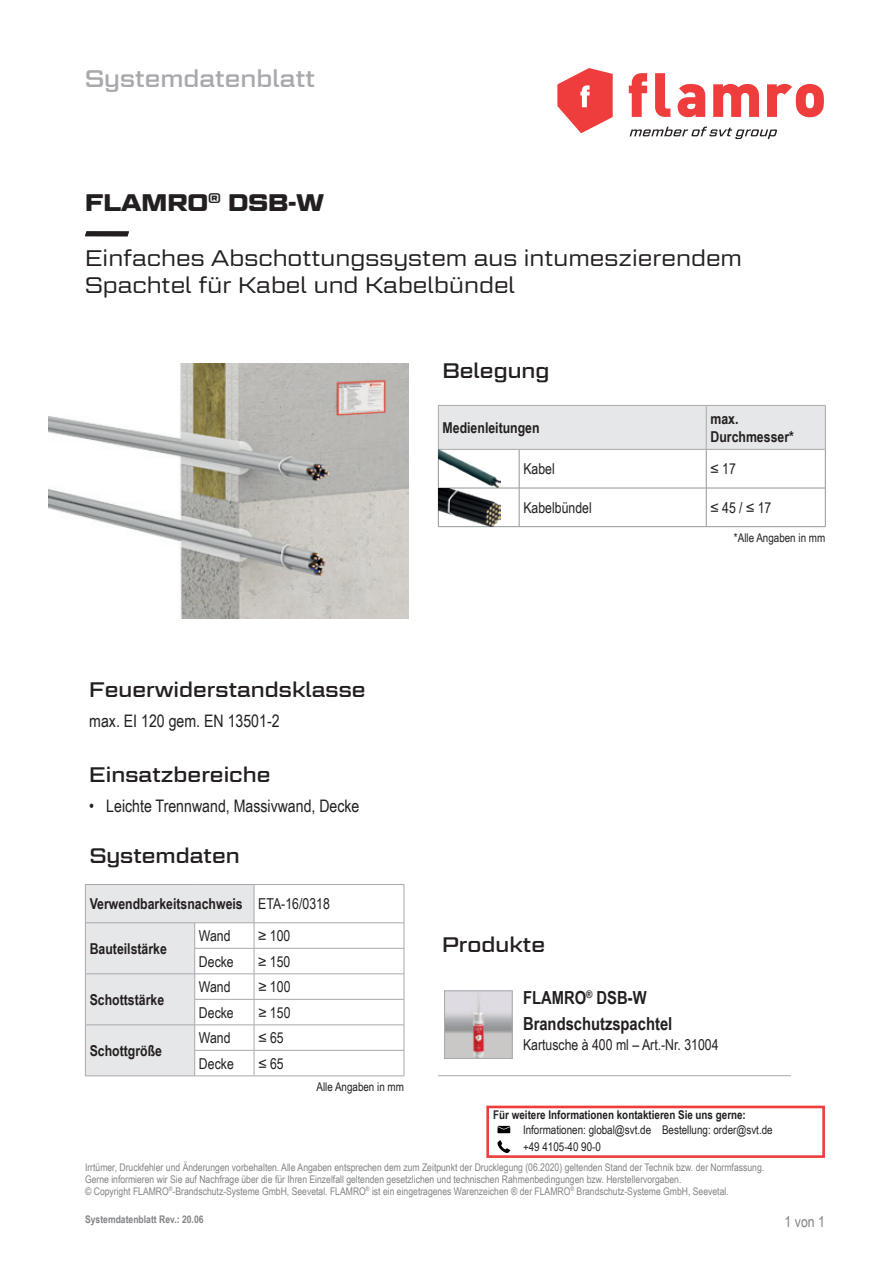
<style>
.page{position:relative;width:893px;height:1263px;background:#fff}
.page>*{position:absolute;margin:0;border:0;box-sizing:border-box;transform-origin:0 0}
.t1{font:24px "Geom Graphic";color:#a8a9ad}
.t2{font:700 24px "Geom Graphic";color:#231f20}
.t3{font:300 22.5px/27px "Geom Graphic";color:#231f20}
.t4{font:21px "Geom Graphic";color:#231f20}
.t5{font:700 18px/25.8px "Arial Narrow";color:#231f20}
.t6{font:17.25px "Arial Narrow";color:#231f20}
.t7{font:15px "Arial Narrow";color:#231f20}
.t8{font:700 15px/18px "Arial Narrow";color:#231f20}
.t9{font:15px "Arial Narrow";color:#808285}
.t10{font:12px/17.1px "Arial Narrow";color:#231f20}
.t11{font:700 12px "Arial Narrow";color:#231f20}
.t12{font:10.5px/12px "Arial Narrow";color:#808285}
.t13{font:700 10.5px "Arial Narrow";color:#808285}
.s1{font-weight:400}
</style>
<div class="page">
<img style="left:49px;top:364px;width:359px;height:254px">
<svg style="left:438px;top:450px;width:387px;height:78px"></svg>
<div style="left:439px;top:406px;width:386px;height:43px;background:#e6e7e9"></div>
<hr style="left:706px;top:450px;width:1px;height:38px;background:#939598">
<hr style="left:438px;top:488px;width:81px;height:1px;background:#939598">
<hr style="left:519px;top:488px;width:187px;height:1px;background:#939598">
<hr style="left:706px;top:488px;width:119px;height:1px;background:#939598">
<hr style="left:706px;top:488px;width:1px;height:38px;background:#939598">
<hr style="left:706px;top:406px;width:1px;height:43px;background:#a8a9ad">
<hr style="left:438px;top:450px;width:1px;height:38px;background:#939598">
<hr style="left:519px;top:450px;width:1px;height:38px;background:#939598">
<hr style="left:825px;top:450px;width:1px;height:38px;background:#939598">
<hr style="left:438px;top:488px;width:1px;height:38px;background:#939598">
<hr style="left:519px;top:488px;width:1px;height:38px;background:#939598">
<hr style="left:825px;top:488px;width:1px;height:38px;background:#939598">
<hr style="left:438px;top:526px;width:81px;height:1px;background:#939598">
<hr style="left:519px;top:526px;width:187px;height:1px;background:#939598">
<hr style="left:706px;top:526px;width:119px;height:1px;background:#939598">
<hr style="left:438px;top:405px;width:81px;height:1px;background:#a8a9ad">
<hr style="left:519px;top:405px;width:187px;height:1px;background:#a8a9ad">
<hr style="left:706px;top:405px;width:119px;height:1px;background:#a8a9ad">
<hr style="left:825px;top:406px;width:1px;height:43px;background:#a8a9ad">
<hr style="left:438px;top:449px;width:81px;height:1px;background:#a8a9ad">
<hr style="left:519px;top:449px;width:187px;height:1px;background:#a8a9ad">
<hr style="left:706px;top:449px;width:119px;height:1px;background:#a8a9ad">
<hr style="left:438px;top:406px;width:1px;height:43px;background:#a8a9ad">
<img style="left:439px;top:450px;width:62px;height:76px">
<svg style="left:255px;top:885px;width:149px;height:190px"></svg>
<hr style="left:254px;top:948px;width:150px;height:1px;background:#a8a9ad">
<hr style="left:254px;top:973px;width:150px;height:1px;background:#a8a9ad">
<hr style="left:254px;top:999px;width:150px;height:1px;background:#a8a9ad">
<hr style="left:254px;top:1024px;width:150px;height:1px;background:#a8a9ad">
<hr style="left:254px;top:1050px;width:150px;height:1px;background:#a8a9ad">
<svg style="left:85px;top:885px;width:170px;height:191px"></svg>
<svg style="left:404px;top:923px;width:1px;height:153px"></svg>
<hr style="left:195px;top:1075px;width:59px;height:1px;background:#a8a9ad">
<hr style="left:254px;top:1075px;width:150px;height:1px;background:#a8a9ad">
<hr style="left:85px;top:884px;width:110px;height:1px;background:#a8a9ad">
<hr style="left:195px;top:884px;width:59px;height:1px;background:#a8a9ad">
<hr style="left:86px;top:922px;width:109px;height:1px;background:#a8a9ad">
<hr style="left:195px;top:922px;width:59px;height:1px;background:#a8a9ad">
<hr style="left:85px;top:885px;width:1px;height:38px;background:#a8a9ad">
<hr style="left:254px;top:884px;width:150px;height:1px;background:#a8a9ad">
<hr style="left:254px;top:885px;width:1px;height:37px;background:#a8a9ad">
<hr style="left:404px;top:885px;width:1px;height:37px;background:#a8a9ad">
<hr style="left:254px;top:922px;width:150px;height:1px;background:#a8a9ad">
<hr style="left:519px;top:1075px;width:272px;height:1px;background:#a8a9ad">
<hr style="left:438px;top:1075px;width:81px;height:1px;background:#a8a9ad">
<img style="left:446px;top:993px;width:64px;height:64px">
<div style="left:444px;top:991px;width:68px;height:68px;border:1px solid #a8a9ad"></div>
<svg style="left:629px;top:73px;width:18px;height:44px"></svg>
<svg style="left:655px;top:73px;width:15px;height:44px"></svg>
<svg style="left:678px;top:84px;width:27px;height:33px"></svg>
<svg style="left:713px;top:84px;width:46px;height:33px"></svg>
<svg style="left:767px;top:84px;width:57px;height:33px"></svg>
<svg style="left:557px;top:68px;width:56px;height:65px"></svg>
<svg style="left:630px;top:127px;width:147px;height:12px"></svg>
<svg style="left:497px;top:1126px;width:13px;height:7px"></svg>
<svg style="left:497px;top:1140px;width:13px;height:13px"></svg>
<div style="left:486px;top:1106px;width:339px;height:52px;border:3px solid #ee3d3c"></div>
<svg style="left:85px;top:231px;width:44px;height:5px"></svg>
<h1 class="t1" style="left:85px;top:63px;width:232px">Systemdatenblatt</h1>
<h1 class="t2" style="left:85px;top:188px;width:240px">FLAMRO<sup>®</sup> DSB-W</h1>
<h2 class="t3" style="left:85px;top:244px;width:658px">Einfaches Abschottungssystem aus intumeszierendem<br>Spachtel für Kabel und Kabelbündel</h2>
<h3 class="t4" style="left:443px;top:357px;width:108px">Belegung</h3>
<h3 class="t8" style="left:443px;top:418px;width:99px">Medienleitungen</h3>
<h3 class="t8" style="left:710px;top:409px;width:85px">max.<br>Durchmesser*</h3>
<h3 class="t7" style="left:523px;top:458px;width:33px">Kabel</h3>
<h3 class="t7" style="left:710px;top:458px;width:27px">≤ 17</h3>
<h3 class="t7" style="left:523px;top:496px;width:70px">Kabelbündel</h3>
<h3 class="t7" style="left:710px;top:496px;width:62px">≤ 45 / ≤ 17</h3>
<p class="t10" style="left:734px;top:528px;width:93px">*Alle Angaben in mm</p>
<h3 class="t4" style="left:89px;top:676px;width:278px">Feuerwiderstandsklasse</h3>
<h3 class="t6" style="left:89px;top:708px;width:192px">max. EI 120 gem. EN 13501-2</h3>
<h3 class="t4" style="left:89px;top:761px;width:183px">Einsatzbereiche</h3>
<h3 class="t6" style="left:89px;top:793px;width:272px">• Leichte Trennwand, Massivwand, Decke</h3>
<h3 class="t4" style="left:90px;top:843px;width:152px">Systemdaten</h3>
<h3 class="t8" style="left:90px;top:894px;width:242px">Verwendbarkeitsnachweis <span class="s1">ETA-16/0318</span></h3>
<h3 class="t8" style="left:90px;top:939px;width:79px">Bauteilstärke</h3>
<h3 class="t7" style="left:199px;top:925px;width:33px">Wand</h3>
<h3 class="t7" style="left:258px;top:925px;width:34px">≥ 100</h3>
<h3 class="t7" style="left:199px;top:950px;width:36px">Decke</h3>
<h3 class="t7" style="left:258px;top:950px;width:34px">≥ 150</h3>
<h3 class="t8" style="left:90px;top:990px;width:76px">Schottstärke</h3>
<h3 class="t8" style="left:90px;top:1041px;width:74px">Schottgröße</h3>
<h3 class="t7" style="left:199px;top:976px;width:33px">Wand</h3>
<h3 class="t7" style="left:258px;top:976px;width:34px">≥ 100</h3>
<h3 class="t7" style="left:199px;top:1001px;width:36px">Decke</h3>
<h3 class="t7" style="left:258px;top:1001px;width:34px">≥ 150</h3>
<h3 class="t7" style="left:199px;top:1027px;width:33px">Wand</h3>
<h3 class="t7" style="left:258px;top:1027px;width:27px">≤ 65</h3>
<h3 class="t7" style="left:199px;top:1052px;width:36px">Decke</h3>
<h3 class="t7" style="left:258px;top:1052px;width:27px">≤ 65</h3>
<p class="t10" style="left:316px;top:1078px;width:89px">Alle Angaben in mm</p>
<h3 class="t4" style="left:442px;top:931px;width:104px">Produkte</h3>
<h3 class="t5" style="left:523px;top:984px;width:151px">FLAMRO<sup>®</sup> DSB-W<br>Brandschutzspachtel</h3>
<h3 class="t7" style="left:523px;top:1034px;width:197px">Kartusche à 400 ml – Art.-Nr. 31004</h3>
<p class="t11" style="left:493px;top:1106px;width:254px">Für weitere Informationen kontaktieren Sie uns gerne:</p>
<p class="t10" style="left:523px;top:1121px;width:251px">Informationen: global@svt.de Bestellung: order@svt.de +49 4105-40 90-0</p>
<p class="t12" style="left:85px;top:1161px;width:681px">Irrtümer, Druckfehler und Änderungen vorbehalten. Alle Angaben entsprechen dem zum Zeitpunkt der Drucklegung (06.2020) geltenden Stand der Technik bzw. der Normfassung.<br>Gerne informieren wir Sie auf Nachfrage über die für Ihren Einzelfall geltenden gesetzlichen und technischen Rahmenbedingungen bzw. Herstellervorgaben.<br>© Copyright FLAMRO<sup>®</sup>-Brandschutz-Systeme GmbH, Seevetal. FLAMRO<sup>®</sup> ist ein eingetragenes Warenzeichen ® der FLAMRO<sup>®</sup> Brandschutz-Systeme GmbH, Seevetal.</p>
<p class="t13" style="left:85px;top:1212px;width:120px">Systemdatenblatt Rev.: 20.06</p>
<h3 class="t9" style="left:785px;top:1210px;width:42px">1 von 1</h3>
</div>
